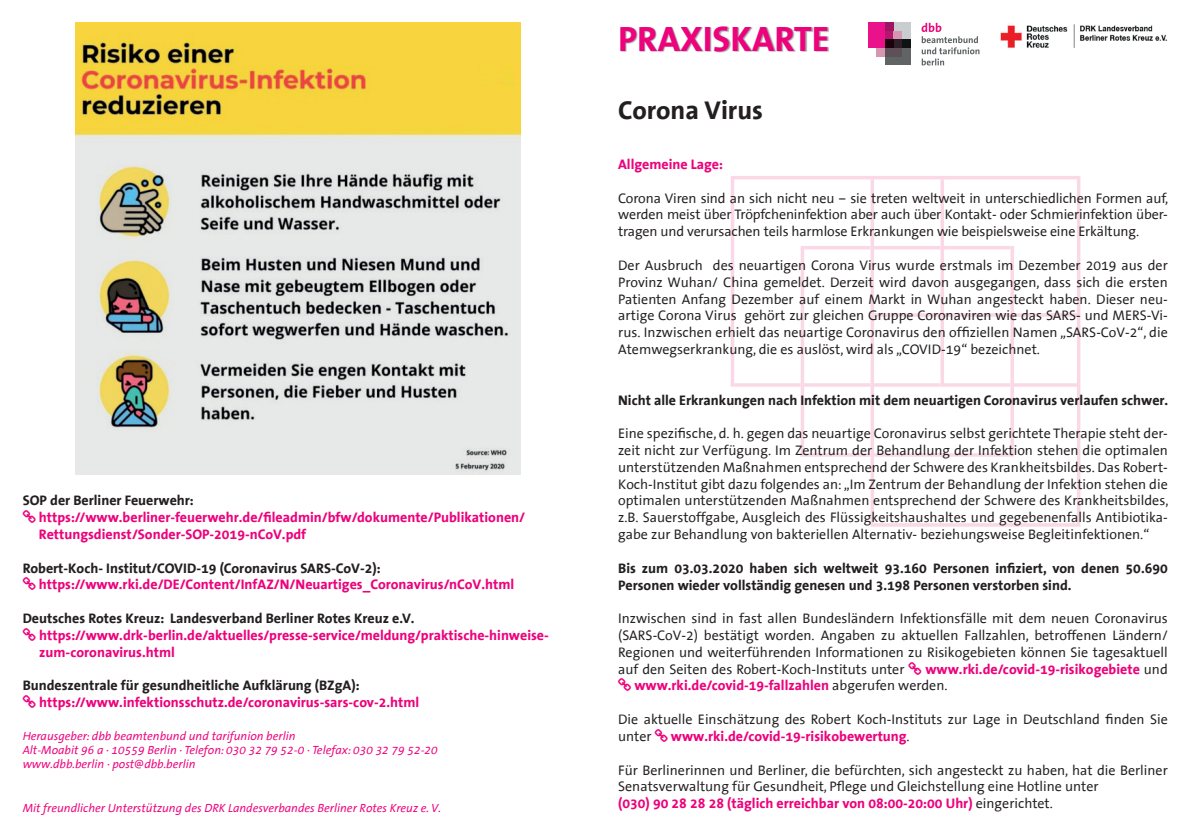
<style>
.page{position:relative;width:1191px;height:840px;background:#fff}
.page>*{position:absolute;margin:0;border:0;box-sizing:border-box;transform-origin:0 0}
.t1{font:700 35.6px "The Sans Office";color:#ed027c}
.t2{font:700 26px "The Sans Office";color:#231f20}
.t3{font:14px/16.8px "The Sans Office";color:#231f20;text-align:justify}
.t4{font:700 14px/16.8px "The Sans Office";color:#ed027c}
.t5{font:700 14px/16.8px "The Sans Office";color:#231f20}
.t6{font:italic 12px/14.4px "The Sans Office";color:#ed027c}
.s1{font-weight:400;color:#231f20}
.s2{font-weight:700;color:#ed027c}
</style>
<div class="page">
<svg style="left:730px;top:176px;width:350px;height:350px"></svg>
<img style="left:621px;top:27px;width:208px;height:25px">
<div style="left:876px;top:48px;width:9px;height:8px;background:#d795b2"></div>
<div style="left:893px;top:23px;width:17px;height:17px;background:#c9cdd0"></div>
<div style="left:885px;top:48px;width:25px;height:17px;background:#606465"></div>
<div style="left:885px;top:31px;width:8px;height:9px;background:#b5176f"></div>
<div style="left:868px;top:23px;width:17px;height:25px;background:#e9128a"></div>
<div style="left:885px;top:23px;width:8px;height:8px;background:#a01563"></div>
<div style="left:893px;top:31px;width:9px;height:9px;background:#d795b2"></div>
<div style="left:901px;top:40px;width:9px;height:8px;background:#0f1313"></div>
<div style="left:893px;top:40px;width:9px;height:8px;background:#2c1f28"></div>
<div style="left:885px;top:40px;width:8px;height:8px;background:#1b0109"></div>
<div style="left:885px;top:48px;width:17px;height:8px;background:#5e5059"></div>
<svg style="left:921px;top:23px;width:58px;height:42px"></svg>
<img style="left:75px;top:23px;width:445px;height:451px">
<img style="left:1000px;top:23px;width:167px;height:25px">
<p class="t5" style="left:23px;top:492px;width:173px">SOP der Berliner Feuerwehr:</p>
<p class="t4" style="left:39px;top:509px;width:488px">https://www.berliner-feuerwehr.de/fileadmin/bfw/dokumente/Publikationen/<br>Rettungsdienst/Sonder-SOP-2019-nCoV.pdf</p>
<p class="t5" style="left:23px;top:559px;width:359px">Robert-Koch- Institut/COVID-19 (Coronavirus SARS-CoV-2):</p>
<p class="t4" style="left:39px;top:576px;width:477px">https://www.rki.de/DE/Content/InfAZ/N/Neuartiges_Coronavirus/nCoV.html</p>
<p class="t5" style="left:23px;top:610px;width:393px">Deutsches Rotes Kreuz: Landesverband Berliner Rotes Kreuz e.V.</p>
<p class="t4" style="left:39px;top:626px;width:511px">https://www.drk-berlin.de/aktuelles/presse-service/meldung/praktische-hinweise&shy;zum-coronavirus.html</p>
<p class="t5" style="left:23px;top:677px;width:338px">Bundeszentrale für gesundheitliche Aufklärung (BZgA):</p>
<p class="t4" style="left:39px;top:694px;width:381px">https://www.infektionsschutz.de/coronavirus-sars-cov-2.html</p>
<p class="t6" style="left:23px;top:728px;width:417px">Herausgeber: dbb beamtenbund und tarifunion berlin<br>Alt-Moabit 96 a · 10559 Berlin · Telefon: 030 32 79 52-0 · Telefax: 030 32 79 52-20 www.dbb.berlin · post@dbb.berlin</p>
<p class="t6" style="left:23px;top:800px;width:420px">Mit freundlicher Unterstützung des DRK Landesverbandes Berliner Rotes Kreuz e. V.</p>
<h1 class="t1" style="left:618px;top:20px;width:212px">PRAXISKARTE</h1>
<h2 class="t2" style="left:618px;top:96px;width:146px">Corona Virus</h2>
<p class="t4" style="left:618px;top:156px;width:106px">Allgemeine Lage:</p>
<p class="t3" style="left:618px;top:190px;width:552px">Corona Viren sind an sich nicht neu – sie treten weltweit in unterschiedlichen Formen auf, werden meist über Tröpfcheninfektion aber auch über Kontakt- oder Schmierinfektion über&shy;tragen und verursachen teils harmlose Erkrankungen wie beispielsweise eine Erkältung.</p>
<p class="t3" style="left:618px;top:257px;width:551px">Der Ausbruch des neuartigen Corona Virus wurde erstmals im Dezember 2019 aus der Provinz Wuhan/ China gemeldet. Derzeit wird davon ausgegangen, dass sich die ers ten Patienten Anfang Dezember auf einem Markt in Wuhan ange steckt haben. Dieser neu&shy;artige Corona Virus gehört zur gleichen Gruppe Coronaviren wie das SARS- und MERS-Vi&shy;rus. Inzwischen erhielt das neuartige Coronavirus den offiziellen Namen „SARS-CoV-2“, die Atemwegs erkrankung, die es auslöst, wird als „COVID-19“ bezeichnet.</p>
<p class="t5" style="left:618px;top:391px;width:551px">Nicht alle Erkrankungen nach Infektion mit dem neuartigen Corona virus verlaufen schwer.</p>
<p class="t3" style="left:618px;top:425px;width:552px">Eine spezifische, d. h. gegen das neuartige Coronavirus selbst gerichtete Therapie steht der&shy;zeit nicht zur Verfügung. Im Zentrum der Behandlung der Infektion stehen die optimalen unterstützenden Maßnahmen entsprechend der Schwere des Krank heitsbildes. Das Robert-Koch-Institut gibt dazu folgendes an: „Im Zentrum der Behandlung der Infektion stehen die optimalen unterstützenden Maßnahmen entsprechend der Schwere des Krankheitsbildes, z.B. Sauerstoffgabe, Ausgleich des Flüssigkeitshaushaltes und gegebenenfalls Antibiotika&shy;gabe zur Behandlung von bakteriellen Alternativ- beziehungsweise Begleitinfektionen.“</p>
<p class="t5" style="left:618px;top:559px;width:551px">Bis zum 03.03.2020 haben sich weltweit 93.160 Personen infiziert, von denen 50.690<br>Personen wieder vollständig genesen und 3.198 Personen verstorben sind.</p>
<p class="t3" style="left:618px;top:610px;width:551px">Inzwischen sind in fast allen Bundesländern Infektionsfälle mit dem neuen Coronavirus (SARS-CoV-2) bestätigt worden. Angaben zu aktuellen Fallzahlen, betroffenen Ländern/ Regionen und weiterführenden Informationen zu Risikogebieten können Sie tagesaktuell auf den Seiten des Robert-Koch-Instituts unter</p>
<p class="t4" style="left:634px;top:660px;width:535px;text-indent:291px">www.rki.de/covid-19-risikogebiete <span class="s1">und </span>www.rki.de/covid-19-fall zahlen <span class="s1">abgerufen werden.</span></p>
<p class="t3" style="left:618px;top:711px;width:551px">Die aktuelle Einschätzung des Robert Koch-Instituts zur Lage in Deutschland finden Sie unter</p>
<p class="t4" style="left:671px;top:727px;width:240px">www.rki.de/covid-19-risikobewertung<span class="s1">.</span></p>
<p class="t3" style="left:618px;top:761px;width:551px;text-align:left">Für Berlinerinnen und Berliner, die befürchten, sich angesteckt zu haben, hat die Berliner<br>Senatsverwaltung für Gesundheit, Pflege und Gleichstellung eine Hotline unter<br><span class="s2">(030) 90 28 28 28 (täglich erreichbar von 08:00-20:00 Uhr)</span> eingerichtet.</p>
</div>
